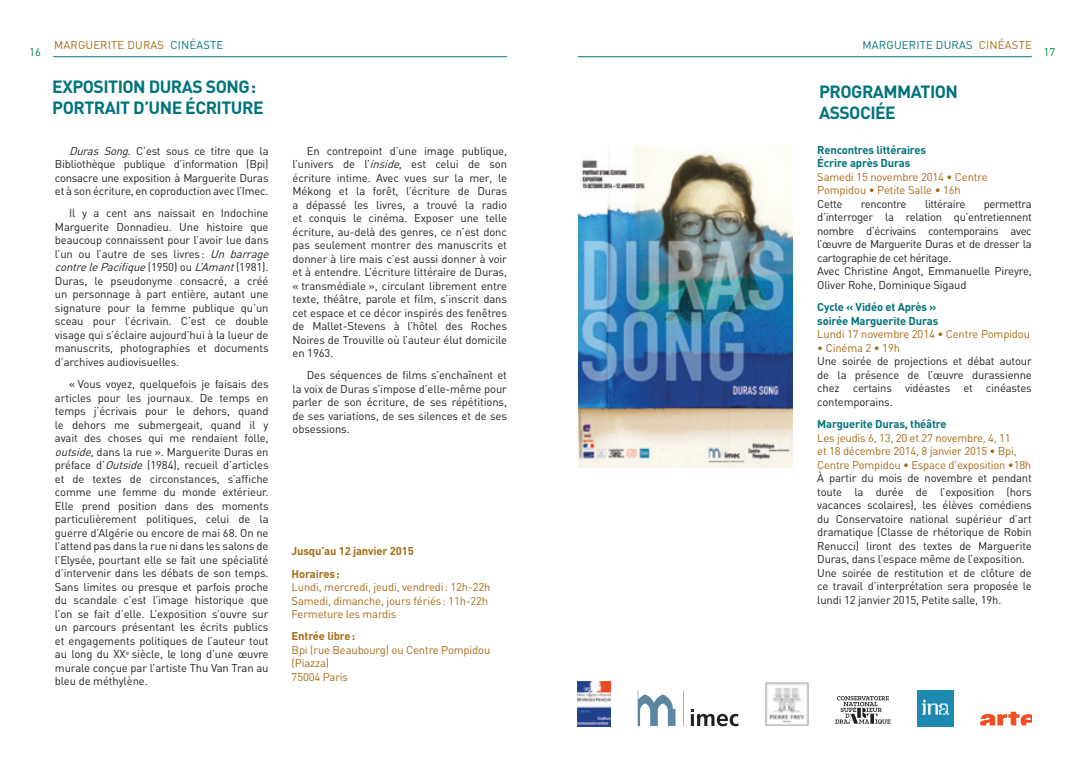
<style>
.page{position:relative;width:1085px;height:780px;background:#fff}
.page>*{position:absolute;margin:0;border:0;box-sizing:border-box;transform-origin:0 0}
.t1{font:700 17.5px "DIN";letter-spacing:-.03em;color:#00747b}
.t2{font:11.25px/13.5px "DIN";letter-spacing:-.015em;color:#231f20;text-align:justify}
.t3{font:11.25px/13.5px "DIN";letter-spacing:-.015em;color:#a76a16}
.t4{font:700 11.25px/13.5px "DIN";letter-spacing:-.015em;color:#00747b}
.t5{font:700 11.25px/22.2px "DIN";letter-spacing:-.015em;color:#a76a16}
.t6{font:11.25px "DIN";letter-spacing:.015em;color:#a76a16}
.t7{font:11.25px "DIN";letter-spacing:.015em;color:#00747b}
.t8{font:11.25px "DIN";color:#008b43}
.s1{color:#00747b}
.s2{color:#a76a16}
.s3{font-style:italic}
</style>
<div class="page">
<hr style="left:53px;top:56px;width:454px;height:1px;background:#00747b">
<hr style="left:578px;top:56px;width:453px;height:1px;background:#00747b">
<img style="left:578px;top:145px;width:214px;height:322px">
<svg style="left:690px;top:709px;width:48px;height:17px"></svg>
<svg style="left:637px;top:690px;width:39px;height:36px"></svg>
<img style="left:578px;top:681px;width:32px;height:45px">
<img style="left:917px;top:690px;width:35px;height:36px">
<svg style="left:835px;top:696px;width:55px;height:28px"></svg>
<img style="left:765px;top:682px;width:43px;height:43px">
<svg style="left:980px;top:711px;width:51px;height:14px"></svg>
<p class="t6" style="left:54px;top:38px;width:171px">marguerite duras <span class="s1">Cinéaste</span></p>
<p class="t7" style="left:862px;top:38px;width:171px">marguerite duras <span class="s2">Cinéaste</span></p>
<p class="t8" style="left:29px;top:45px;width:13px">16</p>
<p class="t8" style="left:1043px;top:45px;width:13px">17</p>
<h1 class="t1" style="left:52px;top:76px;width:50px">expositi</h1>
<h1 class="t1" style="left:122px;top:76px;width:49px">on Duras</h1>
<h1 class="t1" style="left:206px;top:76px;width:52px">Song :</h1>
<h1 class="t1" style="left:52px;top:97px;width:32px">portrait</h1>
<h1 class="t1" style="left:133px;top:97px;width:27px">d’une</h1>
<h1 class="t1" style="left:185px;top:97px;width:21px">écriture</h1>
<p class="t2" style="left:55px;top:143px;width:215px;text-indent:14px"><span class="s3">Duras Song</span>. C’est sous ce titre que la Bibliothèque publique d’information (Bpi) consacre une exposition à Marguerite Duras et à son écriture, en coproduction avec l’I mec.</p>
<p class="t2" style="left:55px;top:206px;width:219px;text-align:left;text-indent:14px">I l y a cent ans naissait en I ndochine Marguerite Donnadieu. U ne histoire que beaucoup connaissent pour l’avoir lue dans l’un ou l’autre de ses livres: <span class="s3">Un barrage contrelePacifique</span>( 1 9 5 0 ) o u <span class="s3">L’Amant</span>( 1 9 8 1 ) .<br>Duras, le pseudonyme consacré, a créé un personnage à part entière, autant une signature pour la femme publique qu’un sceau pour l’écrivain. C’est ce double visage qui s’éclaire aujourd’hui à la lueur de manuscrits, photographies et documents d’archives audiovisuelles.</p>
<p class="t2" style="left:55px;top:377px;width:215px;text-indent:14px">« Vous voyez, quelquefois je faisais des articles pour les journaux. De temps en temps j’écrivais pour le dehors, quand le dehors me submergeait, quand il y avait des choses qui me rendaient folle, <span class="s3">outside</span>, dans la rue ». Marguerite Duras en préface d’<span class="s3">Outside</span> (1984), recueil d’articles et de textes de circonstances, s’affiche comme une femme du monde extérieur.<br>Elle prend position dans des moments particulièrement politiques, celui de la guerre d’Algérie ou encore de mai 68. On ne l’attend pas dans la rue ni dans les salons de l’Elysée, pourtant elle se fait une spécialité d’intervenir dans les débats de son temps.<br>Sans limites ou presque et parfois proche du scandale c’est l’image historique que l’on se fait d’elle. L’exposition s’ouvre sur un parcours présentant les écrits publics et engagements politiques de l’auteur tout au long du XX<sup>e</sup> siècle, le long d’une œuvre murale conçue par l’artiste Thu Van Tran au bleu de méthylène.</p>
<p class="t2" style="left:292px;top:143px;width:216px;text-indent:14px">En contrepoint d’une image publique, l’univers de l’<span class="s3">inside</span>, est celui de son écriture intime. Avec vues sur la mer, le M ékong et la forêt, l’écriture de Duras a dépassé les livres, a trouvé la radio et conquis le cinéma. Exposer une telle écriture, au-delà des genres, ce n’est donc pas seulement montrer des manuscrits et donner à lire mais c’est aussi donner à voir et à entendre. L’écriture littéraire de Duras, « transmédiale », circulant librement entre texte, théâtre, parole et film, s’inscrit dans cet espace et ce décor inspirés des fenêtres de M allet-Stevens à l’hôtel des Roches Noires de Trouville où l’auteur élut domicile en 1963.</p>
<p class="t2" style="left:292px;top:368px;width:216px;text-indent:14px">Des séquences de films s’enchaînent et la voix de Duras s’impose d’elle-même pour parler de son écriture, de ses répétitions, de ses variations, de ses silences et de ses obsessions.</p>
<p class="t5" style="left:291px;top:539px;width:124px">Jusqu’au 12 janvier 2015<br>Horaires:</p>
<p class="t3" style="left:291px;top:580px;width:200px">Lundi, mercredi, jeudi, vendredi: 12h-22h<br>Samedi, dimanche, jours fériés: 11h-22h<br>Fermeture les mardis</p>
<p class="t5" style="left:291px;top:624px;width:65px">Entrée libre:</p>
<p class="t3" style="left:291px;top:643px;width:200px">Bpi (rue Beaubourg) ou Centre Pompidou (Piazza)<br>75004 Paris</p>
<h1 class="t1" style="left:819px;top:81px;width:44px">Programmati</h1>
<h1 class="t1" style="left:934px;top:81px;width:22px">on</h1>
<h1 class="t1" style="left:819px;top:102px;width:76px">associ ée</h1>
<p class="t4" style="left:817px;top:142px;width:110px">Rencontres littéraires écrire après Duras</p>
<p class="t3" style="left:817px;top:170px;width:172px">Samedi 15 novembre 2014 • Centre<br>Pompidou • Petite Salle • 16h</p>
<p class="t2" style="left:817px;top:197px;width:27px">Cette</p>
<p class="t2" style="left:860px;top:197px;width:47px">rencontre</p>
<p class="t2" style="left:924px;top:197px;width:42px">littéraire</p>
<p class="t2" style="left:817px;top:197px;width:216px;text-align:left;text-indent:166px">permettra d’interroger la relation qu’entretiennent nombre d’écrivains contemporains avec l’œuvre de Marguerite D uras et de dresser la cartographie de cet héritage.<br>Avec Christine Angot, Emmanuelle Pireyre, Oliver Rohe, Dominique Sigaud</p>
<p class="t4" style="left:817px;top:300px;width:123px">Cycle « Vidéo et Après » soirée Marguerite Duras</p>
<p class="t3" style="left:817px;top:327px;width:214px">Lundi 17 novembre 2014 • Centre Pompidou</p>
<p class="t3" style="left:817px;top:340px;width:84px">• Cinéma 2 • 19h</p>
<p class="t2" style="left:817px;top:354px;width:216px">U ne soirée de projections et débat autour de la présence de l’œuvre durassienne chez certains vidéastes et cinéastes contemporains.</p>
<p class="t4" style="left:817px;top:416px;width:131px">Marguerite Duras, théâtre</p>
<p class="t3" style="left:817px;top:430px;width:215px">Les jeudis 6, 13, 20 et 27 novembre, 4, 11<br>et 18 décembre 2014, 8 janvier 2015 • Bpi,<br>Centre Pompidou • Espace d’exposition •18h</p>
<p class="t2" style="left:817px;top:471px;width:216px;text-align:left">à partir du mois de novembre et pendant toute la durée de l’exposition (hors vacances scolaires), les élèves comédiens du Conservatoire national supérieur d’art dramatique (Classe de rhétorique de Robin Renucci) liront des textes de Marguerite Duras, dans l’espace même de l’exposition.<br>U ne soirée de restitution et de clôture de ce travail d’interprétation sera proposée le lundi 12 janvier 2015, Petite salle, 19h.</p>
</div>
